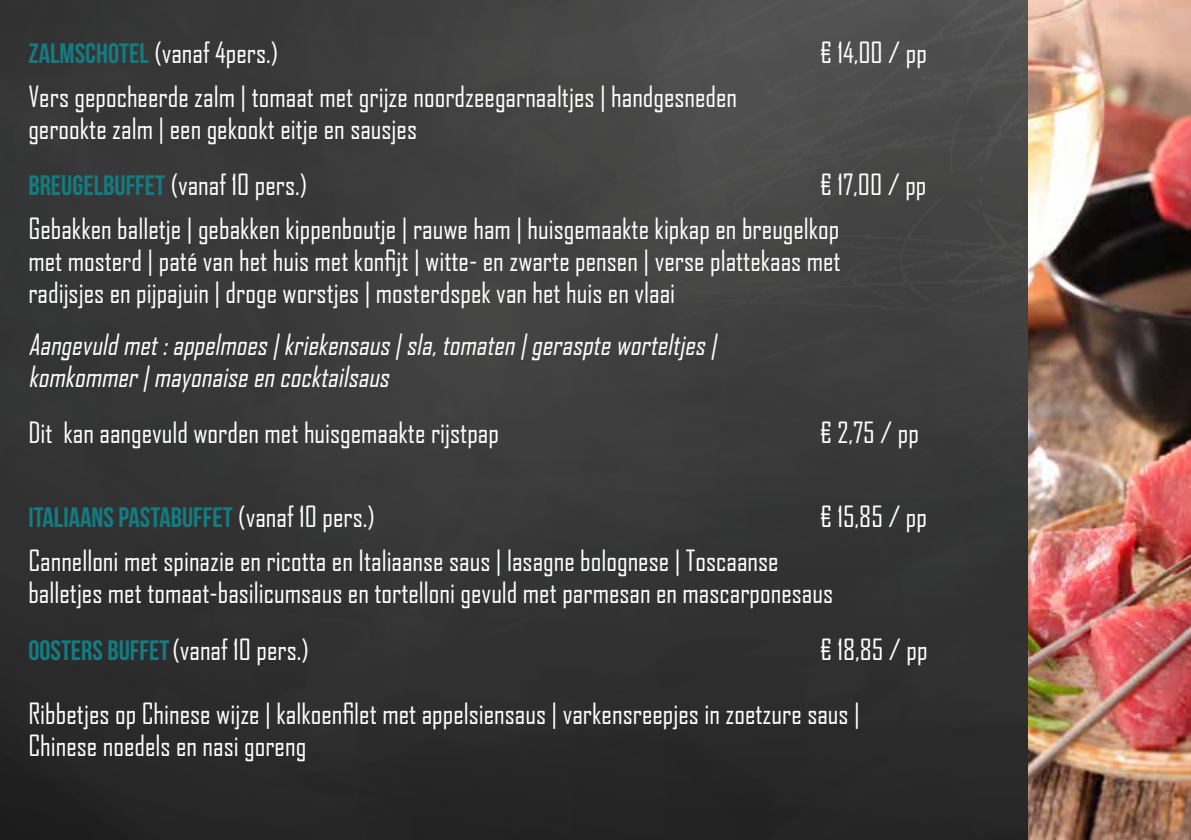
<style>
.page{position:relative;width:1191px;height:840px;background:#fff}
.page>*{position:absolute;margin:0;border:0;box-sizing:border-box;transform-origin:0 0}
.t1{font:28px/32px "Agency FB";color:#fff}
.t2{font:italic 28px/32px "Agency FB";color:#fff}
.t3{font:28px "Bebas Neue";color:#137c82}
.s1{font-family:"Bebas Neue";color:#137c82}
.s2{font-family:"Agency FB";color:#fff}
</style>
<div class="page">
<img style="left:0;top:0;width:1028px;height:839px">
<img style="left:1028px;top:0;width:163px;height:839px">
<p class="t1" style="left:28px;top:36px;width:251px"><span class="s1">ZALMSCHOTEL</span> (vanaf 4pers.)</p>
<p class="t1" style="left:820px;top:36px;width:108px">€ 14,00 / pp</p>
<p class="t1" style="left:28px;top:80px;width:710px">Vers gepocheerde zalm | tomaat met grijze noordzeegarnaaltjes | handgesneden gerookte zalm | een gekookt eitje en sausjes</p>
<p class="t1" style="left:28px;top:168px;width:280px"><span class="s1">BREUGELBUFFET</span> (vanaf 10 pers.)</p>
<p class="t1" style="left:28px;top:162px;width:899px;line-height:44px;text-indent:792px">€ 17,00 / pp<br>Gebakken balletje | gebakken kippenboutje | rauwe ham | huisgemaakte kipkap en breugelkop</p>
<p class="t1" style="left:28px;top:244px;width:814px">met mosterd | paté van het huis met konfijt | witte- en zwarte pensen | verse plattekaas met radijsjes en pijpajuin | droge worstjes | mosterdspek van het huis en vlaai</p>
<p class="t2" style="left:28px;top:328px;width:695px">Aangevuldmet:appelmoes|kriekensaus|sla,tomaten|geraspteworteltjes| komkommer|mayonaiseencocktailsaus</p>
<p class="t1" style="left:28px;top:416px;width:472px">Dit kan aangevuld worden met huisgemaakte rijstpap</p>
<p class="t1" style="left:820px;top:416px;width:100px">€ 2,75 / pp</p>
<p class="t3" style="left:28px;top:502px;width:348px">ITALIAANS PASTABUFFET <span class="s2">(vanaf 10 pers.)</span></p>
<p class="t1" style="left:820px;top:500px;width:108px">€ 15,85 / pp</p>
<p class="t1" style="left:28px;top:544px;width:806px">Cannelloni met spinazie en ricotta en Italiaanse saus | lasagne bolognese | Toscaanse balletjes met tomaat-basilicumsaus en tortelloni gevuld met parmesan en mascarponesaus</p>
<p class="t1" style="left:28px;top:632px;width:282px"><span class="s1">OOSTERS BUFFET</span>(vanaf 10 pers.)</p>
<p class="t1" style="left:820px;top:632px;width:108px">€ 18,85 / pp</p>
<p class="t1" style="left:28px;top:696px;width:833px">Ribbetjes op Chinese wijze | kalkoenfilet met appelsiensaus | varkensreepjes in zoetzure saus |<br>Chinese noedels en nasi goreng</p>
</div>
